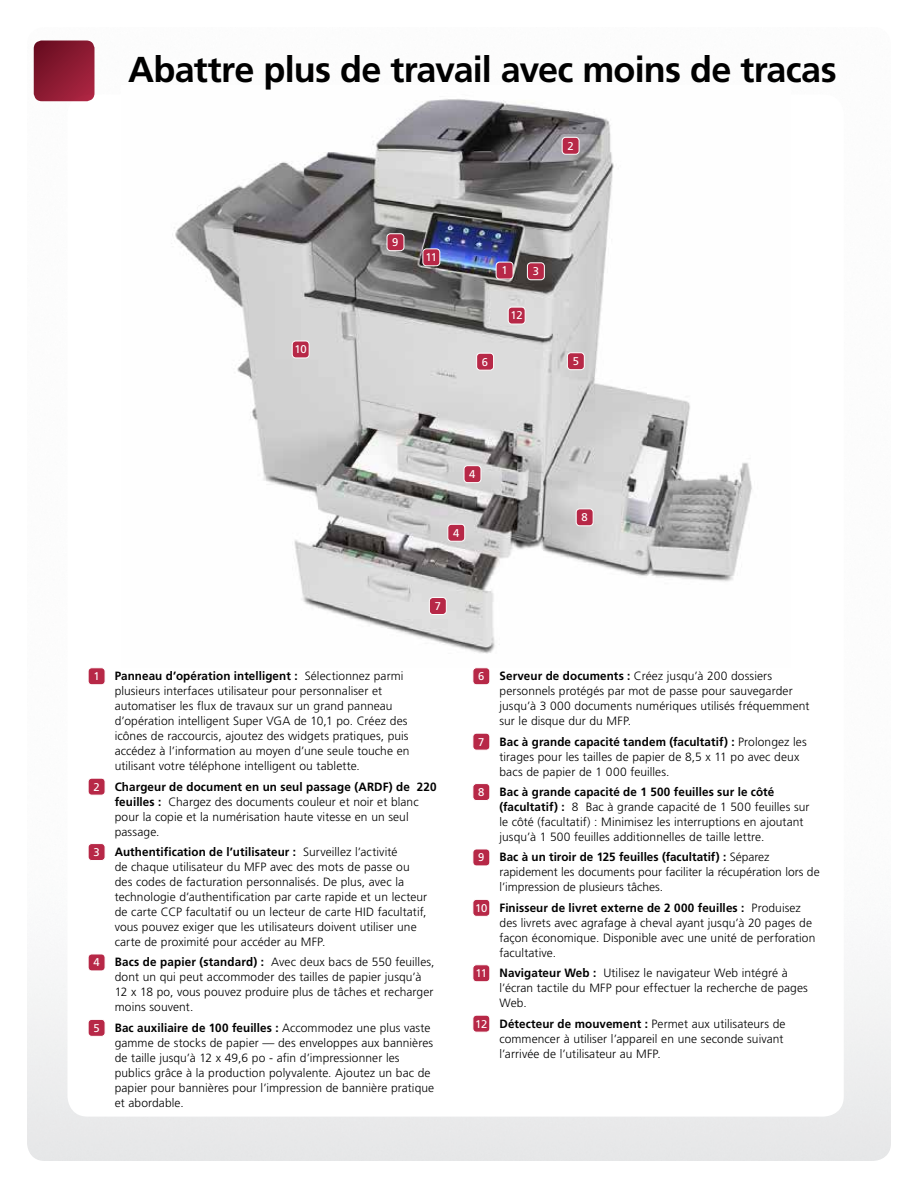
<style>
.page{position:relative;width:918px;height:1188px;background:#fff}
.page>*{position:absolute;margin:0;border:0;box-sizing:border-box;transform-origin:0 0}
.t1{font:700 36px "Frutiger LT Std";letter-spacing:-.02em;color:#000}
.t2{font:300 12px/15px "Frutiger LT Std";letter-spacing:.005em;color:#000}
.t3{font:11.25px "Frutiger LT Std";color:#fff}
.s1{font-weight:700}
.s2{font-weight:400;font-size:11.25px;color:#fff}
</style>
<div class="page">
<svg style="left:34px;top:40px;width:60px;height:61px;background:#8b1b32"></svg>
<img style="left:171px;top:99px;width:581px;height:555px">
<div style="left:496px;top:262px;width:17px;height:17px;background:#b72847;border-radius:4px"></div>
<div style="left:496px;top:262px;width:17px;height:17px;border:1px solid #fff;border-radius:4px"></div>
<div style="left:562px;top:137px;width:17px;height:17px;background:#b72847;border-radius:4px"></div>
<div style="left:562px;top:137px;width:17px;height:18px;border:1px solid #fff;border-radius:4px"></div>
<div style="left:527px;top:263px;width:17px;height:17px;background:#b72847;border-radius:4px"></div>
<div style="left:527px;top:262px;width:18px;height:18px;border:1px solid #fff;border-radius:4px"></div>
<div style="left:464px;top:466px;width:17px;height:17px;background:#b72847;border-radius:4px"></div>
<div style="left:464px;top:465px;width:17px;height:18px;border:1px solid #fff;border-radius:4px"></div>
<div style="left:567px;top:353px;width:17px;height:17px;background:#b72847;border-radius:4px"></div>
<div style="left:567px;top:352px;width:18px;height:18px;border:1px solid #fff;border-radius:4px"></div>
<div style="left:477px;top:353px;width:17px;height:17px;background:#b72847;border-radius:4px"></div>
<div style="left:476px;top:353px;width:18px;height:18px;border:1px solid #fff;border-radius:4px"></div>
<div style="left:448px;top:524px;width:17px;height:17px;background:#b72847;border-radius:4px"></div>
<div style="left:447px;top:524px;width:18px;height:18px;border:1px solid #fff;border-radius:4px"></div>
<div style="left:429px;top:598px;width:17px;height:16px;background:#b72847;border-radius:4px"></div>
<div style="left:429px;top:597px;width:18px;height:18px;border:1px solid #fff;border-radius:4px"></div>
<div style="left:576px;top:509px;width:17px;height:17px;background:#b72847;border-radius:4px"></div>
<div style="left:576px;top:508px;width:18px;height:18px;border:1px solid #fff;border-radius:4px"></div>
<div style="left:387px;top:234px;width:17px;height:17px;background:#b72847;border-radius:4px"></div>
<div style="left:387px;top:233px;width:17px;height:18px;border:1px solid #fff;border-radius:4px"></div>
<div style="left:292px;top:341px;width:17px;height:17px;background:#b72847;border-radius:4px"></div>
<div style="left:292px;top:341px;width:18px;height:17px;border:1px solid #fff;border-radius:4px"></div>
<div style="left:423px;top:249px;width:17px;height:17px;background:#b72847;border-radius:4px"></div>
<div style="left:423px;top:248px;width:17px;height:18px;border:1px solid #fff;border-radius:4px"></div>
<div style="left:508px;top:307px;width:17px;height:17px;background:#b72847;border-radius:4px"></div>
<div style="left:508px;top:307px;width:18px;height:17px;border:1px solid #fff;border-radius:4px"></div>
<div style="left:88px;top:668px;width:17px;height:17px;background:#b72847;border-radius:4px"></div>
<div style="left:88px;top:667px;width:17px;height:18px;border:1px solid #fff;border-radius:4px"></div>
<div style="left:88px;top:778px;width:17px;height:17px;background:#b72847;border-radius:4px"></div>
<div style="left:88px;top:778px;width:17px;height:18px;border:1px solid #fff;border-radius:4px"></div>
<div style="left:88px;top:844px;width:17px;height:17px;background:#b72847;border-radius:4px"></div>
<div style="left:88px;top:843px;width:17px;height:18px;border:1px solid #fff;border-radius:4px"></div>
<div style="left:88px;top:954px;width:17px;height:17px;background:#b72847;border-radius:4px"></div>
<div style="left:88px;top:954px;width:17px;height:17px;border:1px solid #fff;border-radius:4px"></div>
<div style="left:88px;top:1019px;width:17px;height:17px;background:#b72847;border-radius:4px"></div>
<div style="left:88px;top:1019px;width:17px;height:18px;border:1px solid #fff;border-radius:4px"></div>
<div style="left:473px;top:668px;width:17px;height:17px;background:#b72847;border-radius:4px"></div>
<div style="left:473px;top:667px;width:17px;height:18px;border:1px solid #fff;border-radius:4px"></div>
<div style="left:473px;top:733px;width:17px;height:17px;background:#b72847;border-radius:4px"></div>
<div style="left:473px;top:733px;width:17px;height:18px;border:1px solid #fff;border-radius:4px"></div>
<div style="left:473px;top:784px;width:17px;height:17px;background:#b72847;border-radius:4px"></div>
<div style="left:473px;top:783px;width:17px;height:18px;border:1px solid #fff;border-radius:4px"></div>
<div style="left:473px;top:849px;width:17px;height:17px;background:#b72847;border-radius:4px"></div>
<div style="left:473px;top:849px;width:17px;height:17px;border:1px solid #fff;border-radius:4px"></div>
<div style="left:473px;top:899px;width:17px;height:17px;background:#b72847;border-radius:4px"></div>
<div style="left:473px;top:899px;width:17px;height:18px;border:1px solid #fff;border-radius:4px"></div>
<div style="left:473px;top:965px;width:17px;height:17px;background:#b72847;border-radius:4px"></div>
<div style="left:473px;top:964px;width:17px;height:18px;border:1px solid #fff;border-radius:4px"></div>
<div style="left:473px;top:1015px;width:17px;height:17px;background:#b72847;border-radius:4px"></div>
<div style="left:473px;top:1015px;width:17px;height:18px;border:1px solid #fff;border-radius:4px"></div>
<h1 class="t1" style="left:128px;top:49px;width:710px">Abattre plus de travail avec moins de tracas</h1>
<p class="t3" style="left:295px;top:343px;width:14px">10</p>
<p class="t3" style="left:392px;top:236px;width:8px">9</p>
<p class="t3" style="left:426px;top:251px;width:13px">11</p>
<p class="t3" style="left:567px;top:139px;width:8px">2</p>
<p class="t3" style="left:501px;top:264px;width:8px">1</p>
<p class="t3" style="left:533px;top:265px;width:8px">3</p>
<p class="t3" style="left:511px;top:309px;width:13px">12</p>
<p class="t3" style="left:482px;top:355px;width:8px">6</p>
<p class="t3" style="left:573px;top:355px;width:8px">5</p>
<p class="t3" style="left:469px;top:468px;width:8px">4</p>
<p class="t3" style="left:453px;top:526px;width:8px">4</p>
<p class="t3" style="left:581px;top:511px;width:8px">8</p>
<p class="t3" style="left:435px;top:599px;width:8px">7</p>
<p class="t3" style="left:93px;top:670px;width:8px">1</p>
<p class="t2" style="left:115px;top:669px;width:296px"><span class="s1">Panneau d’opération intelligent :</span> Sélectionnez parmi plusieurs interfaces utilisateur pour personnaliser et automatiser les flux de travaux sur un grand panneau d’opération intelligent Super VGA de 10,1 po. Créez des icônes de raccourcis, ajoutez des widgets pratiques, puis accédez à l’information au moyen d’une seule touche en utilisant votre téléphone intelligent ou tablette.</p>
<p class="t3" style="left:93px;top:780px;width:8px">2</p>
<p class="t2" style="left:115px;top:779px;width:323px"><span class="s1">Chargeur de document en un seul passage (ARDF) de 220 feuilles :</span> Chargez des documents couleur et noir et blanc pour la copie et la numérisation haute vitesse en un seul passage.</p>
<p class="t3" style="left:93px;top:845px;width:8px">3</p>
<p class="t2" style="left:115px;top:845px;width:314px"><span class="s1">Authentification de l’utilisateur :</span> Surveillez l’activité<br>de chaque utilisateur du MFP avec des mots de passe ou des codes de facturation personnalisés. De plus, avec la technologie d’authentification par carte rapide et un lecteur de carte CCP facultatif ou un lecteur de carte HID facultatif, vous pouvez exiger que les utilisateurs doivent utiliser une carte de proximité pour accéder au MFP.</p>
<p class="t3" style="left:93px;top:956px;width:8px">4</p>
<p class="t2" style="left:115px;top:955px;width:321px"><span class="s1">Bacs de papier (standard) :</span> Avec deux bacs de 550 feuilles, dont un qui peut accommoder des tailles de papier jusqu’à 12 x 18 po, vous pouvez produire plus de tâches et recharger moins souvent.</p>
<p class="t3" style="left:93px;top:1021px;width:8px">5</p>
<p class="t2" style="left:115px;top:1020px;width:321px"><span class="s1">Bac auxiliaire de 100 feuilles :</span> Accommodez une plus vaste gamme de stocks de papier — des enveloppes aux bannières de taille jusqu’à 12 x 49,6 po - afin d’impressionner les publics grâce à la production polyvalente. Ajoutez un bac de papier pour bannières pour l’impression de bannière pratique et abordable.</p>
<p class="t3" style="left:478px;top:670px;width:8px">6</p>
<p class="t2" style="left:499px;top:669px;width:311px"><span class="s1">Serveur de documents :</span> Créez jusqu’à 200 dossiers personnels protégés par mot de passe pour sauvegarder jusqu’à 3 000 documents numériques utilisés fréquemment sur le disque dur du MFP.</p>
<p class="t3" style="left:478px;top:735px;width:8px">7</p>
<p class="t2" style="left:499px;top:734px;width:309px"><span class="s1">Bac à grande capacité tandem (facultatif) :</span> Prolongez les tirages pour les tailles de papier de 8,5 x 11 po avec deux bacs de papier de 1 000 feuilles.</p>
<p class="t3" style="left:478px;top:785px;width:8px">8</p>
<p class="t2" style="left:499px;top:785px;width:311px"><span class="s1">Bac à grande capacité de 1 500 feuilles sur le côté (facultatif) :</span> 8 Bac à grande capacité de 1 500 feuilles sur le côté (facultatif) : Minimisez les interruptions en ajoutant jusqu’à 1 500 feuilles additionnelles de taille lettre.</p>
<p class="t3" style="left:478px;top:851px;width:8px">9</p>
<p class="t2" style="left:499px;top:850px;width:322px"><span class="s1">Bac à un tiroir de 125 feuilles (facultatif) :</span> Séparez rapidement les documents pour faciliter la récupération lors de l’impression de plusieurs tâches.</p>
<p class="t2" style="left:499px;top:900px;width:317px;text-indent:-24px"><span class="s2">10</span> <span class="s1">Finisseur de livret externe de 2 000 feuilles :</span> Produisez des livrets avec agrafage à cheval ayant jusqu’à 20 pages de façon économique. Disponible avec une unité de perforation facultative.</p>
<p class="t2" style="left:500px;top:966px;width:310px;text-indent:-24px"><span class="s2">11</span> <span class="s1">Navigateur Web :</span> Utilisez le navigateur Web intégré à l’écran tactile du MFP pour effectuer la recherche de pages<br>Web.</p>
<p class="t2" style="left:500px;top:1016px;width:288px;text-indent:-24px"><span class="s2">12</span> <span class="s1">Détecteur de mouvement :</span> Permet aux utilisateurs de commencer à utiliser l’appareil en une seconde suivant l’arrivée de l’utilisateur au MFP.</p>
</div>
